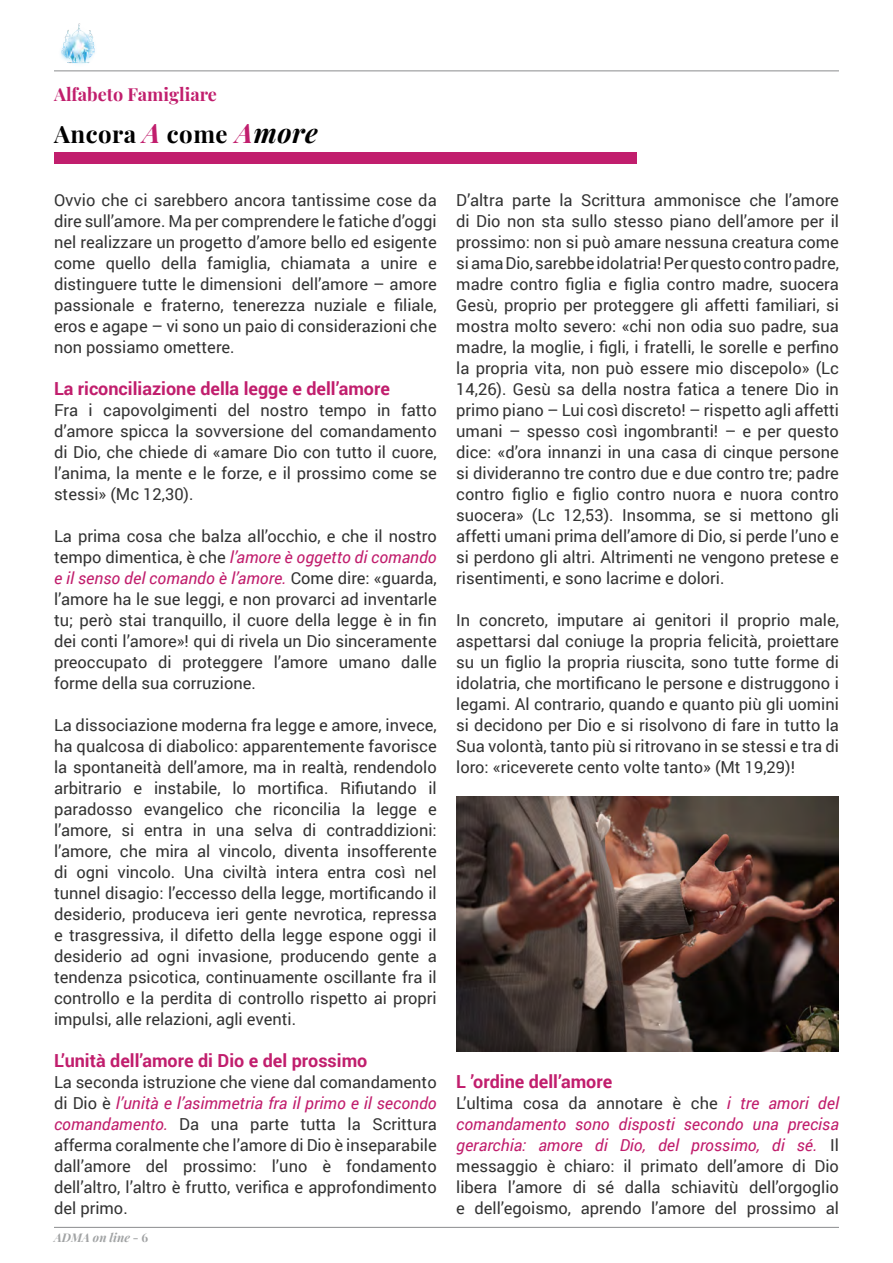
<style>
.page{position:relative;width:893px;height:1263px;background:#fff}
.page>*{position:absolute;margin:0;border:0;box-sizing:border-box;transform-origin:0 0}
.t1{font:700 24px "Playfair Display";letter-spacing:.02em;color:#000}
.t2{font:700 18px "Roboto";color:#c11e6d}
.t3{font:700 18px "Playfair Display";color:#c11e6d}
.t4{font:16.5px/21px "Roboto";color:#333;text-align:justify}
.t5{font:italic 700 12px "Playfair Display";color:#a1a3a4}
.s1{font-style:italic;font-size:27px;color:#c11e6d}
.s2{font-style:italic;font-size:27px}
.s3{font-style:italic;color:#c11e6d}
.s4{font-style:normal}
</style>
<div class="page">
<hr style="left:54px;top:71px;width:785px;height:1px;background:#8a8c8e">
<img style="left:54px;top:23px;width:48px;height:48px">
<hr style="left:54px;top:1227px;width:785px;height:1px;background:#8a8c8e">
<div style="left:54px;top:152px;width:582px;height:12px;background:#c11e6d"></div>
<img style="left:456px;top:796px;width:383px;height:255px">
<p class="t3" style="left:54px;top:80px;width:164px">Alfabeto Famigliare</p>
<p class="t1" style="left:54px;top:115px;width:265px">Ancora <span class="s1">A</span> come <span class="s1">A</span><span class="s2">more</span></p>
<p class="t4" style="left:54px;top:189px;width:384px">Ovvio che ci sarebbero ancora tantissime cose da dire sull’amore. Ma per comprendere le fatiche d’oggi nel realizzare un progetto d’amore bello ed esigente come quello della famiglia, chiamata a unire e distinguere tutte le dimensioni dell’amore – amore passionale e fraterno, tenerezza nuziale e filiale, eros e agape – vi sono un paio di considerazioni che non possiamo omettere.</p>
<p class="t2" style="left:54px;top:375px;width:337px">La riconciliazione della legge e dell’amore</p>
<p class="t4" style="left:54px;top:399px;width:384px">Fra i capovolgimenti del nostro tempo in fatto d’amore spicca la sovversione del comandamento di Dio, che chiede di «amare Dio con tutto il cuore, l’anima, la mente e le forze, e il prossimo come se stessi» (Mc 12,30).</p>
<p class="t4" style="left:54px;top:525px;width:384px">La prima cosa che balza all’occhio, e che il nostro tempo dimentica, è che <span class="s3">l’amore è oggetto di comando e il senso del comando è l’amore.</span> Come dire: «guarda, l’amore ha le sue leggi, e non provarci ad inventarle tu; però stai tranquillo, il cuore della legge è in fin dei conti l’amore»! qui di rivela un Dio sinceramente preoccupato di proteggere l’amore umano dalle forme della sua corruzione.</p>
<p class="t4" style="left:54px;top:714px;width:384px">La dissociazione moderna fra legge e amore, invece, ha qualcosa di diabolico: apparentemente favorisce la spontaneità dell’amore, ma in realtà, rendendolo arbitrario e instabile, lo mortifica. Rifiutando il paradosso evangelico che riconcilia la legge e l’amore, si entra in una selva di contraddizioni: l’amore, che mira al vincolo, diventa insofferente di ogni vincolo. Una civiltà intera entra così nel tunnel disagio: l’eccesso della legge, mortificando il desiderio, produceva ieri gente nevrotica, repressa e trasgressiva, il difetto della legge espone oggi il desiderio ad ogni invasione, producendo gente a tendenza psicotica, continuamente oscillante fra il controllo e la perdita di controllo rispetto ai propri impulsi, alle relazioni, agli eventi.</p>
<p class="t2" style="left:54px;top:1047px;width:315px">L’unità dell’amore di Dio e del prossimo</p>
<p class="t4" style="left:54px;top:1071px;width:384px">La seconda istruzione che viene dal comandamento di Dio è <span class="s3">l’unità e l’asimmetria fra il primo e il secondo comandamento.</span> Da una parte tutta la Scrittura afferma coralmente che l’amore di Dio è inseparabile dall’amore del prossimo: l’uno è fondamento dell’altro, l’altro è frutto, verifica e approfondimento del primo.</p>
<p class="t5" style="left:54px;top:1228px;width:96px">ADMA on line <span class="s4">- 6</span></p>
<p class="t4" style="left:456px;top:189px;width:384px">D’altra parte la Scrittura ammonisce che l’amore di Dio non sta sullo stesso piano dell’amore per il prossimo: non si può amare nessuna creatura come si ama Dio, sarebbe idolatria! Per questo contro padre, madre contro figlia e figlia contro madre, suocera Gesù, proprio per proteggere gli affetti familiari, si mostra molto severo: «chi non odia suo padre, sua madre, la moglie, i figli, i fratelli, le sorelle e perfino la propria vita, non può essere mio discepolo» (Lc 14,26). Gesù sa della nostra fatica a tenere Dio in primo piano – Lui così discreto! – rispetto agli affetti umani – spesso così ingombranti! – e per questo dice: «d’ora innanzi in una casa di cinque persone si divideranno tre contro due e due contro tre; padre contro figlio e figlio contro nuora e nuora contro suocera» (Lc 12,53). Insomma, se si mettono gli affetti umani prima dell’amore di Dio, si perde l’uno e si perdono gli altri. Altrimenti ne vengono pretese e risentimenti, e sono lacrime e dolori.</p>
<p class="t4" style="left:456px;top:609px;width:384px">In concreto, imputare ai genitori il proprio male, aspettarsi dal coniuge la propria felicità, proiettare su un figlio la propria riuscita, sono tutte forme di idolatria, che mortificano le persone e distruggono i legami. Al contrario, quando e quanto più gli uomini si decidono per Dio e si risolvono di fare in tutto la Sua volontà, tanto più si ritrovano in se stessi e tra di loro: «riceverete cento volte tanto» (Mt 19,29)!</p>
<p class="t2" style="left:456px;top:1068px;width:157px">L ’ordine dell’amore</p>
<p class="t4" style="left:456px;top:1092px;width:384px">L’ultima cosa da annotare è che <span class="s3">i tre amori del comandamento sono disposti secondo una precisa gerarchia: amore di Dio, del prossimo, di sé.</span> Il messaggio è chiaro: il primato dell’amore di Dio libera l’amore di sé dalla schiavitù dell’orgoglio e dell’egoismo, aprendo l’amore del prossimo al</p>
</div>
